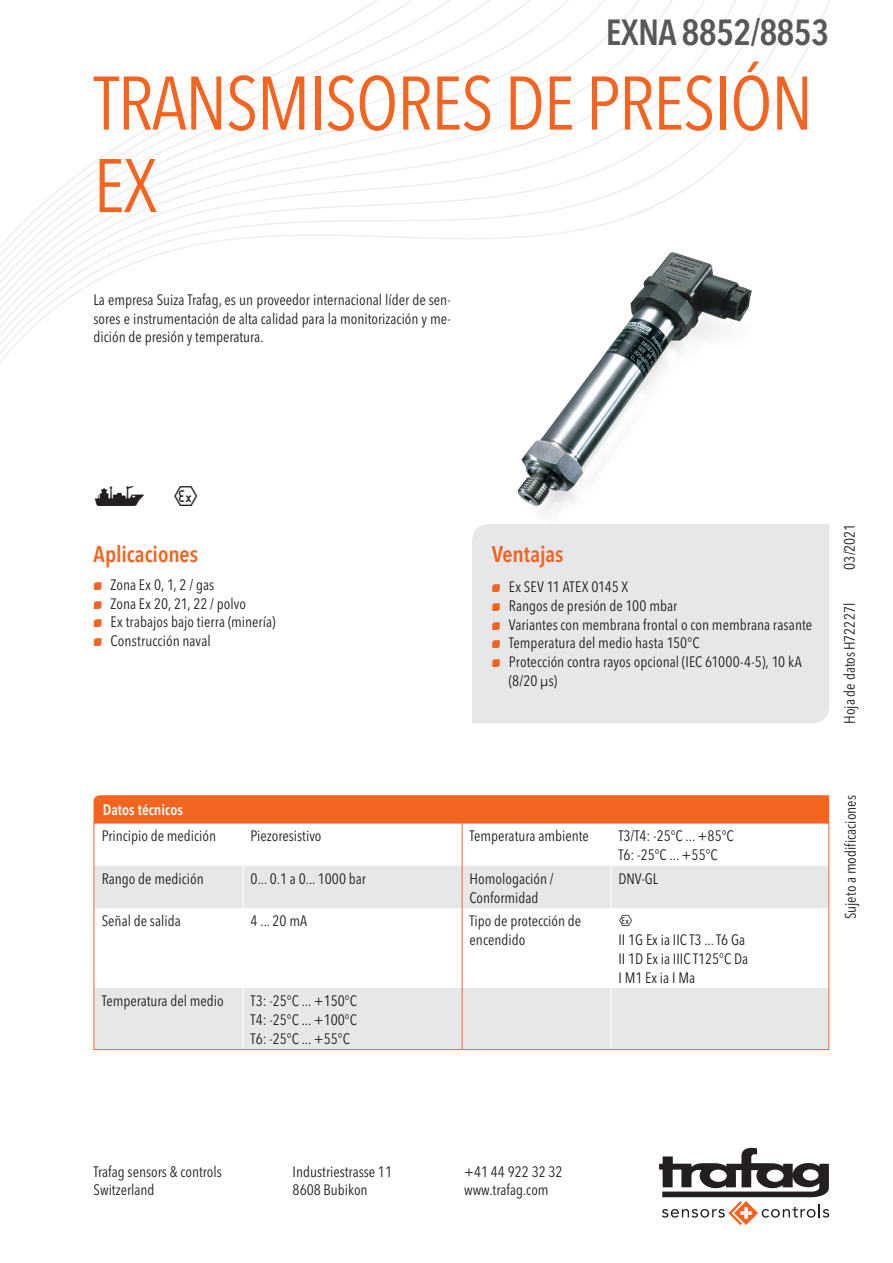
<style>
.page{position:relative;width:893px;height:1263px;background:#fff}
.page>*{position:absolute;margin:0;border:0;box-sizing:border-box;transform-origin:0 0}
.t1{font:condensed 75px/82.5px "Avenir Next LT Pro";letter-spacing:-.02em;color:#f36421}
.t2{font:600 condensed 36px "Avenir Next LT Pro";letter-spacing:-.02em;color:#57585a}
.t3{font:27px "Trafag Pictos";color:#231f20}
.t4{font:600 condensed 22.5px "Avenir Next LT Pro";letter-spacing:-.005em;color:#f36421}
.t5{font:condensed 15px/18.8px "Avenir Next LT Pro";color:#231f20}
.t6{font:600 condensed 15px "Avenir Next LT Pro";color:#fff}
.t7{font:15px "Trafag Pictos";color:#231f20}
.s1{font-family:"Trafag Pictos";font-stretch:normal;font-size:10.5px;color:#f36421}
</style>
<div class="page">
<svg style="left:659px;top:1148px;width:170px;height:77px"></svg>
<svg style="left:0;top:0;width:830px;height:363px"></svg>
<div style="left:472px;top:524px;width:357px;height:199px;background:#e6e7e9"></div>
<img style="left:471px;top:232px;width:314px;height:314px">
<div style="left:94px;top:795px;width:735px;height:27px;background:#f36421"></div>
<svg style="left:96px;top:866px;width:731px;height:182px;fill:#e6e7e9"></svg>
<hr style="left:243px;top:866px;width:1px;height:42px;background:#fff">
<hr style="left:611px;top:866px;width:1px;height:42px;background:#fff">
<hr style="left:243px;top:908px;width:1px;height:80px;background:#fff">
<hr style="left:611px;top:908px;width:1px;height:80px;background:#fff">
<hr style="left:243px;top:988px;width:1px;height:61px;background:#fff">
<hr style="left:611px;top:988px;width:1px;height:61px;background:#fff">
<hr style="left:462px;top:823px;width:1px;height:43px;background:#f36421">
<hr style="left:462px;top:866px;width:1px;height:42px;background:#f36421">
<hr style="left:462px;top:908px;width:1px;height:80px;background:#f36421">
<hr style="left:462px;top:988px;width:1px;height:61px;background:#f36421">
<div style="left:94px;top:822px;width:735px;height:228px;border:1px solid #f36421"></div>
<h2 class="t2" style="left:606px;top:10px;width:225px">EXNA 8852/8853</h2>
<h1 class="t1" style="left:94px;top:62px;width:721px">TRANSMISORES DE PRESIÓN<br>EX</h1>
<p class="t5" style="left:94px;top:290px;width:359px;text-align:justify">La empresa Suiza Trafag, es un proveedor internacional líder de sen&shy;sores e instrumentación de alta calidad para la monitorización y me&shy;dición de presión y temperatura.</p>
<h3 class="t3" style="left:94px;top:483px;width:107px">S X</h3>
<h3 class="t4" style="left:94px;top:540px;width:106px">Aplicaciones</h3>
<p class="t5" style="left:94px;top:575px;width:183px"><span class="s1">N</span> Zona Ex 0, 1, 2 / gas<br><span class="s1">N</span> Zona Ex 20, 21, 22 / polvo<br><span class="s1">N</span> Ex trabajos bajo tierra (minería)<br><span class="s1">N</span> Construcción naval</p>
<h3 class="t4" style="left:492px;top:541px;width:73px">Ventajas</h3>
<p class="t5" style="left:492px;top:577px;width:138px"><span class="s1">N</span> Ex SEV 11 ATEX 0145 X</p>
<p class="t5" style="left:492px;top:596px;width:187px"><span class="s1">N</span> Rangos de presión de 100 mbar</p>
<p class="t5" style="left:492px;top:615px;width:322px"><span class="s1">N</span> Variantes con membrana frontal o con membrana rasante</p>
<p class="t5" style="left:492px;top:634px;width:209px"><span class="s1">N</span> Temperatura del medio hasta 150°C</p>
<p class="t5" style="left:492px;top:652px;width:311px"><span class="s1">N</span> Protección contra rayos opcional (IEC 61000-4-5), 10 kA</p>
<p class="t5" style="left:509px;top:671px;width:50px">(8/20 µs)</p>
<p class="t6" style="left:103px;top:800px;width:82px">Datos técnicos</p>
<p class="t5" style="left:102px;top:827px;width:116px">Principio de medición</p>
<p class="t5" style="left:251px;top:827px;width:72px">Piezoresistivo</p>
<p class="t5" style="left:470px;top:827px;width:121px">Temperatura ambiente</p>
<p class="t5" style="left:618px;top:827px;width:117px">T3/T4: -25°C ... +85°C<br>T6: -25°C ... +55°C</p>
<p class="t5" style="left:102px;top:869px;width:103px">Rango de medición</p>
<p class="t5" style="left:251px;top:869px;width:117px">0... 0.1 a 0... 1000 bar</p>
<p class="t5" style="left:470px;top:869px;width:86px">Homologación /<br>Conformidad</p>
<p class="t5" style="left:618px;top:869px;width:41px">DNV-GL</p>
<p class="t5" style="left:102px;top:911px;width:80px">Señal de salida</p>
<p class="t5" style="left:251px;top:911px;width:58px">4 ... 20 mA</p>
<p class="t5" style="left:470px;top:911px;width:113px">Tipo de protección de encendido</p>
<p class="t7" style="left:618px;top:913px;width:16px">X</p>
<p class="t5" style="left:618px;top:930px;width:131px">II 1G Ex ia IIC T3 ... T6 Ga<br>II 1D Ex ia IIIC T125°C Da<br>I M1 Ex ia I Ma</p>
<p class="t5" style="left:102px;top:991px;width:124px">Temperatura del medio</p>
<p class="t5" style="left:251px;top:991px;width:108px;text-align:justify">T3: -25°C ... +150°C T4: -25°C ... +100°C T6: -25°C ... +55°C</p>
<p class="t5" style="left:840px;top:570px;width:48px;rotate:-90deg">03/2021</p>
<p class="t5" style="left:840px;top:724px;width:122px;rotate:-90deg">Hoja de datosH72227l</p>
<p class="t5" style="left:841px;top:919px;width:126px;rotate:-90deg">Sujeto a modificaciones</p>
<p class="t5" style="left:94px;top:1162px;width:130px">Trafag sensors &amp; controls<br>Switzerland</p>
<p class="t5" style="left:293px;top:1162px;width:101px">Industriestrasse 11<br>8608 Bubikon</p>
<p class="t5" style="left:464px;top:1162px;width:100px">+41 44 922 32 32 www.trafag.com</p>
</div>
